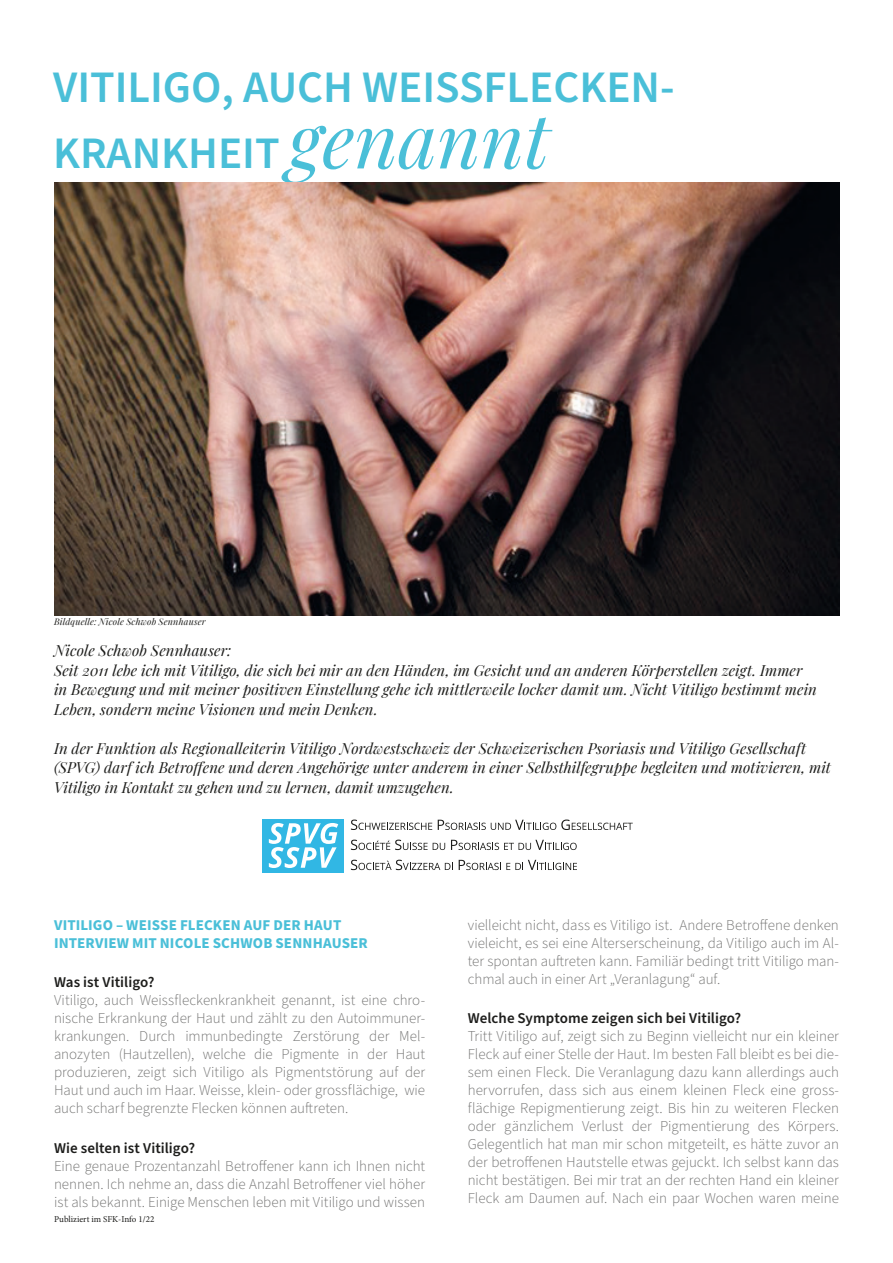
<style>
.page{position:relative;width:893px;height:1263px;background:#fff}
.page>*{position:absolute;margin:0;border:0;box-sizing:border-box;transform-origin:0 0}
._01_Titel{font:600 45px/66px "Source Sans Pro";color:#4abfd8}
._05_Interview_Antwor{font:300 15px/18px "Source Sans Pro";color:#70706f;text-align:justify}
._02_Lead{font:italic 15px/19.5px "Playfair Display";letter-spacing:.005em;color:#1d1d1b}
._05_Interview_Frage{font:600 15px "Source Sans Pro";letter-spacing:.005em;color:#1d1d1b}
._04_Untertitel_Versa{font:700 15px "Source Sans Pro";letter-spacing:.01em;color:#4abfd8}
._06_Autor{font:italic 9px "Playfair Display";letter-spacing:.025em;color:#1d1d1b}
.t1{font:9px "Minion Pro";color:#1d1d1b}
.s1{font-family:"Playfair Display";font-weight:400;font-style:italic;font-size:75px}
</style>
<div class="page">
<img style="left:54px;top:183px;width:785px;height:432px">
<div style="left:262px;top:819px;width:82px;height:53px;background:#31b7e4"></div>
<svg style="left:269px;top:823px;width:69px;height:45px"></svg>
<svg style="left:351px;top:819px;width:81px;height:11px"></svg>
<svg style="left:438px;top:819px;width:195px;height:11px"></svg>
<svg style="left:351px;top:840px;width:94px;height:10px"></svg>
<svg style="left:451px;top:840px;width:126px;height:10px"></svg>
<svg style="left:351px;top:860px;width:102px;height:10px"></svg>
<svg style="left:459px;top:860px;width:118px;height:10px"></svg>
<p class="_01_Titel" style="left:53px;top:56px;width:623px">VITILIGO, AUCH WEISSFLECKEN-<br>KRANKHEIT <span class="s1">genannt</span></p>
<p class="_06_Autor" style="left:54px;top:615px;width:153px">Bildquelle: Nicole Schwob Sennhauser</p>
<p class="_02_Lead" style="left:54px;top:640px;width:179px">Nicole Schwob Sennhauser:</p>
<p class="_02_Lead" style="left:54px;top:659px;width:764px">Seit 2011 lebe ich mit Vitiligo, die sich bei mir an den Händen, im Gesicht und an anderen Körperstellen zeigt. Immer in Bewegung und mit meiner positiven Einstellung gehe ich mittlerweile locker damit um. Nicht Vitiligo bestimmt mein<br>Leben, sondern meine Visionen und mein Denken.</p>
<p class="_02_Lead" style="left:54px;top:737px;width:778px">In der Funktion als Regionalleiterin Vitiligo Nordwestschweiz der Schweizerischen Psoriasis und Vitiligo Gesellschaft (SPVG) darf ich Betroffene und deren Angehörige unter anderem in einer Selbsthilfegruppe begleiten und motivieren, mit<br>Vitiligo in Kontakt zu gehen und zu lernen, damit umzugehen.</p>
<p class="_04_Untertitel_Versa" style="left:54px;top:914px;width:289px">VITILIGO – WEISSE FLECKEN AUF DER HAUT</p>
<p class="_04_Untertitel_Versa" style="left:54px;top:932px;width:315px">INTERVIEW MIT NICOLE SCHWOB SENNHAUSER</p>
<p class="_05_Interview_Frage" style="left:54px;top:972px;width:102px">Was ist Vitiligo?</p>
<p class="_05_Interview_Antwor" style="left:54px;top:992px;width:373px">Vitiligo, auch Weissfleckenkrankheit genannt, ist eine chro&shy;nische Erkrankung der Haut und zählt zu den Autoimmuner&shy;krankungen. Durch immunbedingte Zerstörung der Mel&shy;anozyten (Hautzellen), welche die Pigmente in der Haut produzieren, zeigt sich Vitiligo als Pigmentstörung auf der Haut und auch im Haar. Weisse, klein- oder grossflächige, wie auch scharf begrenzte Flecken können auftreten.</p>
<p class="_05_Interview_Frage" style="left:54px;top:1138px;width:143px">Wie selten ist Vitiligo?</p>
<p class="_05_Interview_Antwor" style="left:54px;top:1157px;width:373px">Eine genaue Prozentanzahl Betroffener kann ich Ihnen nicht nennen. Ich nehme an, dass die Anzahl Betroffener viel höher ist als bekannt. Einige Menschen leben mit Vitiligo und wissen</p>
<p class="t1" style="left:54px;top:1213px;width:102px">Publiziert im SFK-Info 1/22</p>
<p class="_05_Interview_Antwor" style="left:468px;top:916px;width:373px">vielleicht nicht, dass es Vitiligo ist. Andere Betroffene denken vieleicht, es sei eine Alterserscheinung, da Vitiligo auch im Al&shy;ter spontan auftreten kann. Familiär bedingt tritt Vitiligo man&shy;chmal auch in einer Art „Veranlagung“ auf.</p>
<p class="_05_Interview_Frage" style="left:468px;top:1008px;width:275px">Welche Symptome zeigen sich bei Vitiligo?</p>
<p class="_05_Interview_Antwor" style="left:468px;top:1028px;width:373px">Tritt Vitiligo auf, zeigt sich zu Beginn vielleicht nur ein kleiner Fleck auf einer Stelle der Haut. Im besten Fall bleibt es bei die&shy;sem einen Fleck. Die Veranlagung dazu kann allerdings auch hervorrufen, dass sich aus einem kleinen Fleck eine gross&shy;flächige Repigmentierung zeigt. Bis hin zu weiteren Flecken oder gänzlichem Verlust der Pigmentierung des Körpers.<br>Gelegentlich hat man mir schon mitgeteilt, es hätte zuvor an der betroffenen Hautstelle etwas gejuckt. Ich selbst kann das nicht bestätigen. Bei mir trat an der rechten Hand ein kleiner Fleck am Daumen auf. Nach ein paar Wochen waren meine</p>
</div>
